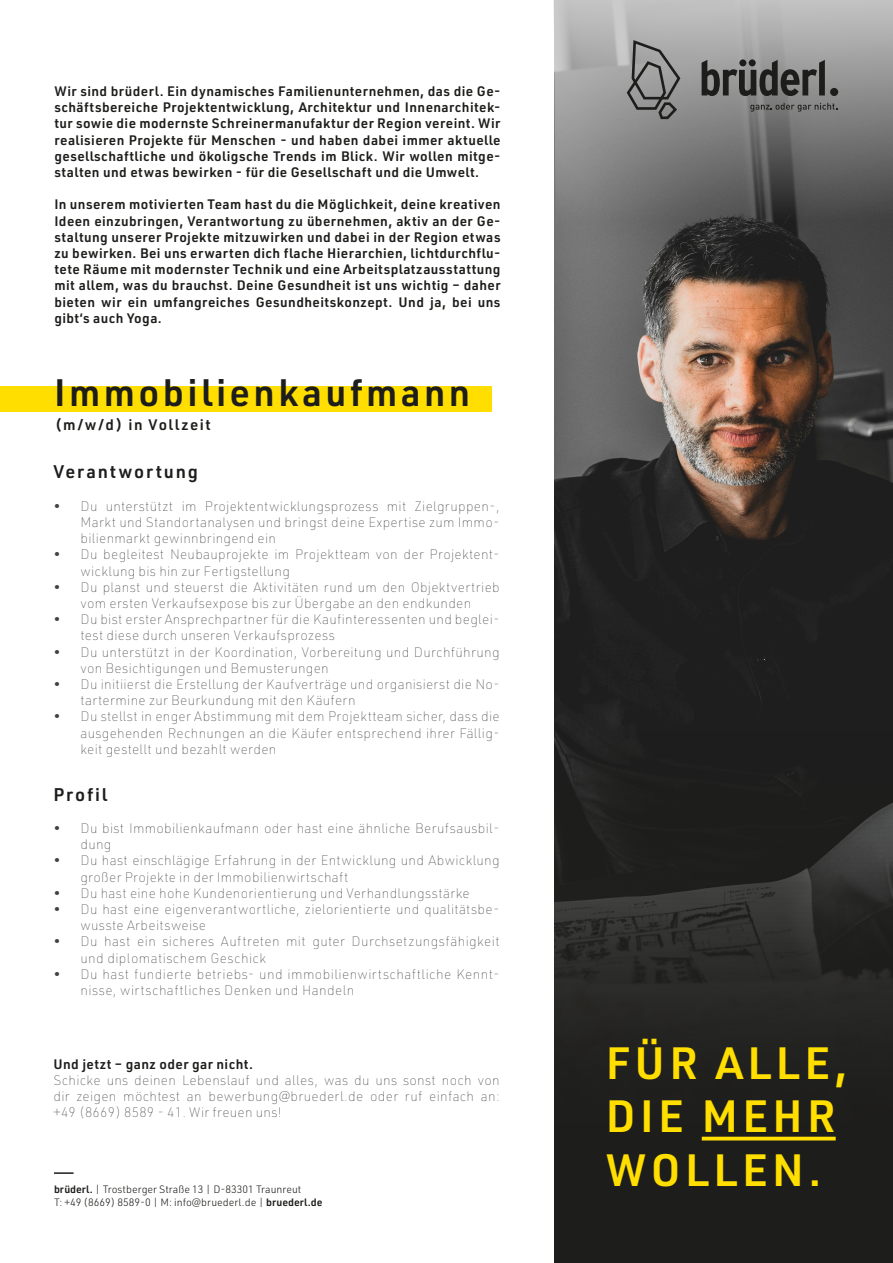
<style>
.page{position:relative;width:893px;height:1263px;background:#fff}
.page>*{position:absolute;margin:0;border:0;box-sizing:border-box;transform-origin:0 0}
.t1{font:600 44.4px "URWDIN";letter-spacing:.1em;color:#ffde00}
.t2{font:600 37.5px "URWDIN";letter-spacing:.09em;color:#1d1d1b}
.t3{font:600 18px "URWDIN";letter-spacing:.1em;color:#1d1d1b}
.t4{font:600 15px "URWDIN";letter-spacing:.1em;color:#1d1d1b}
.t5{font:100 13.5px/16.2px "URWDIN";letter-spacing:.02em;color:#424241}
.t6{font:600 13.5px/16.2px "URWDIN";letter-spacing:.03em;color:#1d1d1b;text-align:justify}
.t7{font:300 10.5px "URWDIN";color:#1d1d1b}
.s1{font-weight:600}
</style>
<div class="page">
<svg style="left:555px;top:229px;width:338px;height:1034px;fill:#20201e"></svg>
<svg style="left:553px;top:0;width:340px;height:229px"></svg>
<div style="left:0;top:387px;width:491px;height:25px;background:#ffde00"></div>
<hr style="left:702px;top:1137px;width:134px;height:3px;background:#ffde00">
<hr style="left:54px;top:1172px;width:20px;height:2px;background:#1d1d1b">
<div style="left:830px;top:88px;width:8px;height:8px;background:#1d1d1b;border-radius:50%"></div>
<svg style="left:702px;top:59px;width:123px;height:37px"></svg>
<svg style="left:627px;top:40px;width:53px;height:79px"></svg>
<svg style="left:750px;top:103px;width:87px;height:9px"></svg>
<p class="t6" style="left:54px;top:83px;width:448px">Wir sind brüderl. Ein dynamisches Familienunternehmen, das die Ge&shy;schäftsbereiche Projektentwicklung, Architektur und Innenarchitek&shy;tur sowie die modernste Schreinermanufaktur der Region vereint. Wir realisieren Projekte für Menschen - und haben dabei immer aktuelle gesellschaftliche und ökoligsche Trends im Blick. Wir wollen mitge&shy;stalten und etwas bewirken - für die Gesellschaft und die Umwelt.</p>
<p class="t6" style="left:54px;top:196px;width:448px">In unserem motivierten Team hast du die Möglichkeit, deine kreativen Ideen einzubringen, Verantwortung zu übernehmen, aktiv an der Ge&shy;staltung unserer Projekte mitzuwirken und dabei in der Region etwas zu bewirken. Bei uns erwarten dich flache Hierarchien, lichtdurchflu&shy;tete Räume mit modernster Technik und eine Arbeitsplatzausstattung mit allem, was du brauchst. Deine Gesundheit ist uns wichtig – daher bieten wir ein umfangreiches Gesundheitskonzept. Und ja, bei uns gibt‘s auch Yoga.</p>
<p class="t2" style="left:54px;top:367px;width:418px">Immobilienkaufmann</p>
<p class="t4" style="left:55px;top:414px;width:157px">(m/w/d) in Vollzeit</p>
<p class="t3" style="left:54px;top:460px;width:146px">Verantwortung</p>
<p class="t5" style="left:81px;top:498px;width:421px;text-align:justify;text-indent:-27px">• Du unterstützt im Projektentwicklungsprozess mit Zielgruppen-, Markt und Standortanalysen und bringst deine Expertise zum Immo&shy;bilienmarkt gewinnbringend ein</p>
<p class="t5" style="left:81px;top:546px;width:421px;text-indent:-27px">• Du begleitest Neubauprojekte im Projektteam von der Projektent&shy;wicklung bis hin zur Fertigstellung</p>
<p class="t5" style="left:54px;top:579px;width:448px;text-align:center">• Du planst und steuerst die Aktivitäten rund um den Objektvertrieb vom ersten Verkaufsexpose bis zur Übergabe an den endkunden</p>
<p class="t5" style="left:81px;top:611px;width:421px;text-indent:-27px">• Du bist erster Ansprechpartner für die Kaufinteressenten und beglei&shy;test diese durch unseren Verkaufsprozess</p>
<p class="t5" style="left:81px;top:643px;width:421px;text-indent:-27px">• Du unterstützt in der Koordination, Vorbereitung und Durchführung von Besichtigungen und Bemusterungen</p>
<p class="t5" style="left:81px;top:676px;width:421px;text-indent:-27px">• Du initiierst die Erstellung der Kaufverträge und organisierst die No&shy;tartermine zur Beurkundung mit den Käufern</p>
<p class="t5" style="left:81px;top:708px;width:421px;text-align:justify;text-indent:-27px">• Du stellst in enger Abstimmung mit dem Projektteam sicher, dass die ausgehenden Rechnungen an die Käufer entsprechend ihrer Fällig&shy;keit gestellt und bezahlt werden</p>
<p class="t3" style="left:54px;top:782px;width:55px">Profil</p>
<p class="t5" style="left:81px;top:820px;width:421px;text-indent:-27px">• Du bist Immobilienkaufmann oder hast eine ähnliche Berufsausbil&shy;dung</p>
<p class="t5" style="left:81px;top:852px;width:421px;text-indent:-27px">• Du hast einschlägige Erfahrung in der Entwicklung und Abwicklung großer Projekte in der Immobilienwirtschaft</p>
<p class="t5" style="left:54px;top:885px;width:418px">• Du hast eine hohe Kundenorientierung und Verhandlungsstärke</p>
<p class="t5" style="left:81px;top:901px;width:421px;text-indent:-27px">• Du hast eine eigenverantwortliche, zielorientierte und qualitätsbe&shy;wusste Arbeitsweise</p>
<p class="t5" style="left:81px;top:933px;width:421px;text-indent:-27px">• Du hast ein sicheres Auftreten mit guter Durchsetzungsfähigkeit und diplomatischem Geschick</p>
<p class="t5" style="left:81px;top:966px;width:421px;text-indent:-27px">• Du hast fundierte betriebs- und immobilienwirtschaftliche Kennt&shy;nisse, wirtschaftliches Denken und Handeln</p>
<p class="t6" style="left:54px;top:1055px;width:201px">Und jetzt – ganz oder gar nicht.</p>
<p class="t5" style="left:54px;top:1071px;width:448px;text-align:justify">Schicke uns deinen Lebenslauf und alles, was du uns sonst noch von dir zeigen möchtest an bewerbung@bruederl.de oder ruf einfach an: +49 (8669) 8589 - 41. Wir freuen uns!</p>
<p class="t7" style="left:54px;top:1183px;width:249px"><span class="s1">brüderl.</span> | Trostberger Straße 13 | D-83301 Traunreut</p>
<p class="t7" style="left:54px;top:1195px;width:270px">T: +49 (8669) 8589-0 | M: info@bruederl.de | <span class="s1">bruederl.de</span></p>
<p class="t1" style="left:606px;top:1033px;width:243px">FÜR ALLE,</p>
<p class="t1" style="left:606px;top:1086px;width:231px">DIE MEHR</p>
<p class="t1" style="left:606px;top:1140px;width:217px">WOLLEN.</p>
</div>
